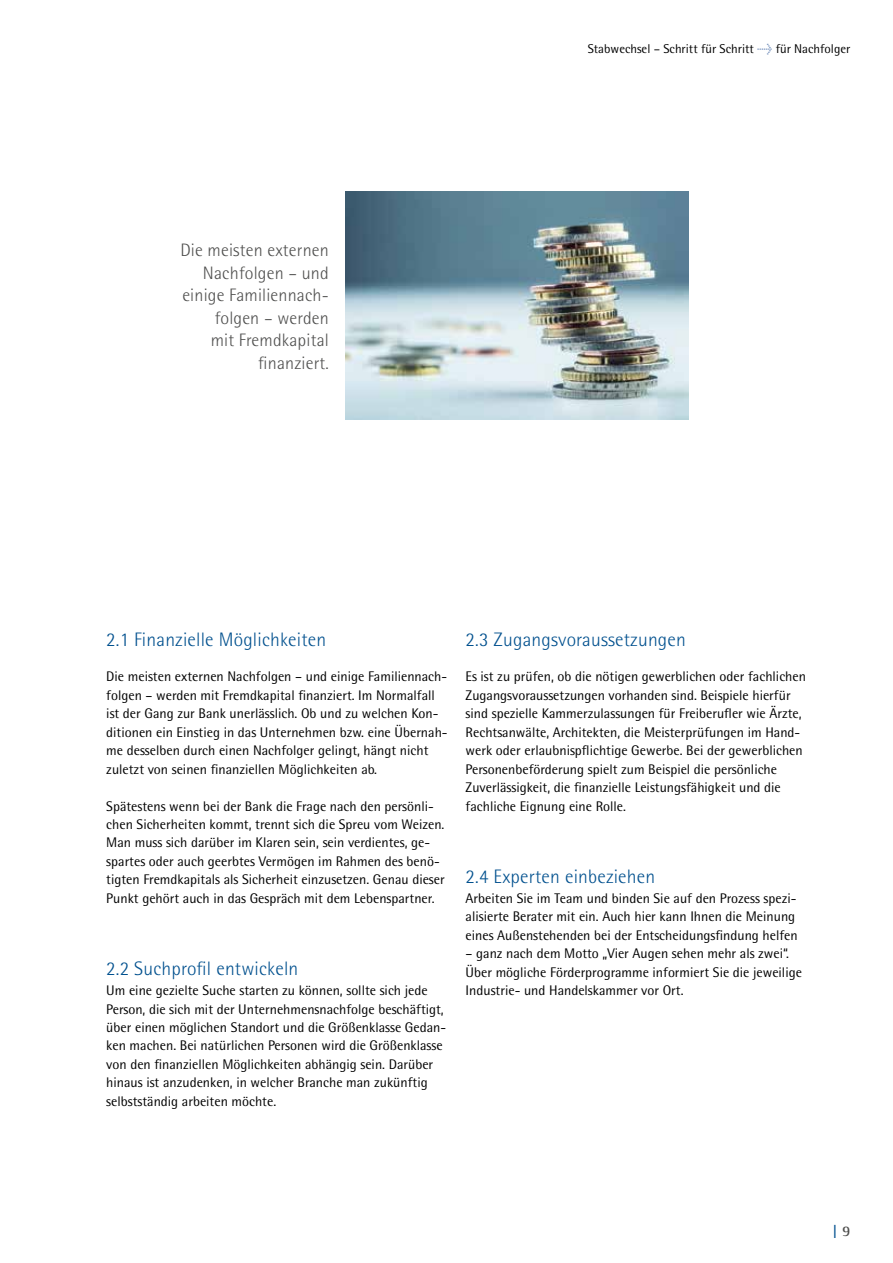
<style>
.page{position:relative;width:893px;height:1263px;background:#fff}
.page>*{position:absolute;margin:0;border:0;box-sizing:border-box;transform-origin:0 0}
.t1{font:300 19.5px "Rotis Semi Sans";letter-spacing:.01em;color:#00508e}
.t2{font:300 18px/22.5px "Rotis Semi Sans";letter-spacing:.01em;color:#4d4d4c;text-align:right}
.t3{font:700 15px "Rotis Semi Serif";color:#00508e}
.t4{font:13.95px/18.5px "Rotis Semi Sans";color:#000}
.t5{font:12.75px "Rotis Semi Sans";color:#000}
.s1{font-family:"Meta Plus";color:#7692bd}
.s2{color:#4d4d4c}
</style>
<div class="page">
<img style="left:346px;top:191px;width:342px;height:228px">
<p class="t2" style="left:180px;top:239px;width:150px">Die meisten externen<br>Nachfolgen – und einige Familiennach&shy;folgen – werden<br>mit Fremdkapital finanziert.</p>
<p class="t5" style="left:588px;top:41px;width:264px">Stabwechsel – Schritt für Schritt <span class="s1">&gt;</span> für Nachfolger</p>
<h1 class="t1" style="left:106px;top:629px;width:221px">2.1 Finanzielle Möglichkeiten</h1>
<p class="t4" style="left:106px;top:667px;width:343px">Die meisten externen Nachfolgen – und einige Familiennach&shy;folgen – werden mit Fremdkapital finanziert. Im Normalfall ist der Gang zur Bank unerlässlich. Ob und zu welchen Kon&shy;ditionen ein Einstieg in das Unternehmen bzw. eine Übernah&shy;me desselben durch einen Nachfolger gelingt, hängt nicht zuletzt von seinen finanziellen Möglichkeiten ab.</p>
<p class="t4" style="left:106px;top:796px;width:340px">Spätestens wenn bei der Bank die Frage nach den persönli&shy;chen Sicherheiten kommt, trennt sich die Spreu vom Weizen.<br>Man muss sich darüber im Klaren sein, sein verdientes, ge&shy;spartes oder auch geerbtes Vermögen im Rahmen des benö&shy;tigten Fremdkapitals als Sicherheit einzusetzen. Genau dieser Punkt gehört auch in das Gespräch mit dem Lebenspartner.</p>
<h1 class="t1" style="left:106px;top:957px;width:194px">2.2 Suchprofil entwickeln</h1>
<p class="t4" style="left:106px;top:981px;width:341px">Um eine gezielte Suche starten zu können, sollte sich jede Person, die sich mit der Unternehmensnachfolge beschäftigt, über einen möglichen Standort und die Größenklasse Gedan&shy;ken machen. Bei natürlichen Personen wird die Größenklasse von den finanziellen Möglichkeiten abhängig sein. Darüber hinaus ist anzudenken, in welcher Branche man zukünftig selbstständig arbeiten möchte.</p>
<h1 class="t1" style="left:466px;top:629px;width:222px">2.3 Zugangsvoraussetzungen</h1>
<p class="t4" style="left:466px;top:667px;width:342px">Es ist zu prüfen, ob die nötigen gewerblichen oder fachlichen Zugangsvoraussetzungen vorhanden sind. Beispiele hierfür sind spezielle Kammerzulassungen für Freiberufler wie Ärzte, Rechtsanwälte, Architekten, die Meisterprüfungen im Hand&shy;werk oder erlaubnispflichtige Gewerbe. Bei der gewerblichen Personenbeförderung spielt zum Beispiel die persönliche Zuverlässigkeit, die finanzielle Leistungsfähigkeit und die fachliche Eignung eine Rolle.</p>
<h1 class="t1" style="left:466px;top:865px;width:191px">2.4 Experten einbeziehen</h1>
<p class="t4" style="left:466px;top:889px;width:334px">Arbeiten Sie im Team und binden Sie auf den Prozess spezi&shy;alisierte Berater mit ein. Auch hier kann Ihnen die Meinung eines Außenstehenden bei der Entscheidungsfindung helfen</p>
<p class="t4" style="left:466px;top:944px;width:338px">– ganz nach dem Motto „Vier Augen sehen mehr als zwei“.<br>Über mögliche Förderprogramme informiert Sie die jeweilige<br>Industrie- und Handelskammer vor Ort.</p>
<p class="t3" style="left:832px;top:1221px;width:20px">| <span class="s2">9</span></p>
</div>
